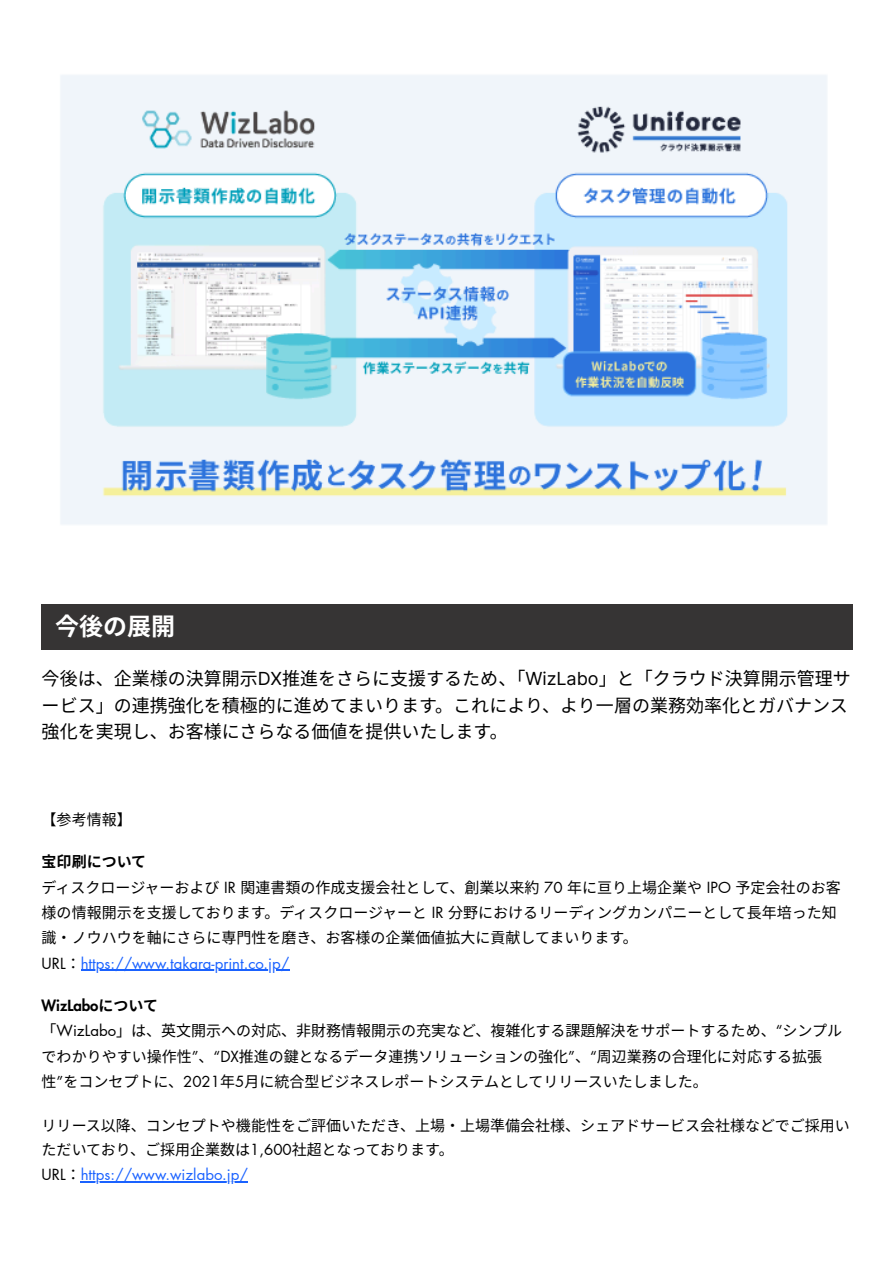
<style>
.page{position:relative;width:894px;height:1263px;background:#fff}
.page>*{position:absolute;margin:0;border:0;box-sizing:border-box;transform-origin:0 0}
.t1{font:700 24px "Noto Sans CJ Ksc";color:#fff}
.t2{font:18px/26.4px "Noto Sans CJ Ksc";color:#000}
.t3{font:15px/25.3px "Noto Sans CJ Ksc";color:#000}
.s1{font-family:"Inter"}
.s2{font-weight:700}
.s3{font-family:"Futura LT Pro"}
.s4{font-family:"Futura LT Pro";color:#1a62ff}
.s5{font-family:"Futura LT Pro";font-weight:800}
</style>
<div class="page">
<hr style="left:81px;top:970px;width:208px;height:1px;background:#1a62ff">
<hr style="left:81px;top:1181px;width:167px;height:1px;background:#1a62ff">
<img style="left:60px;top:75px;width:767px;height:449px">
<div style="left:42px;top:604px;width:810px;height:46px;background:#363434"></div>
<p class="t1" style="left:55px;top:607px;width:121px">今後の展開</p>
<p class="t2" style="left:42px;top:664px;width:810px">今後は、企業様の決算開示<span class="s1">DX</span>推進をさらに支援するため、「<span class="s1">WizLabo</span>」と「クラウド決算開示管理サービス」の連携強化を積極的に進めてまいります。これにより、より一層の業務効率化とガバナンス強化を実現し、お客様にさらなる価値を提供いたします。</p>
<p class="t3" style="left:42px;top:806px;width:91px">【参考情報】</p>
<h3 class="t3" style="left:42px;top:848px;width:799px"><span class="s2">宝印刷について<br></span>ディスクロージャーおよび <span class="s3">IR</span> 関連書類の作成支援会社として、創業以来約 <span class="s3">70</span> 年に亘り上場企業や <span class="s3">IPO</span> 予定会社のお客様の情報開示を支援しております。ディスクロージャーと <span class="s3">IR</span> 分野におけるリーディングカンパニーとして長年培った知識・ノウハウを軸にさらに専門性を磨き、お客様の企業価値拡大に貢献してまいります。<br><span class="s3">URL</span>： <span class="s4">https://www.takara-print.co.jp/</span></h3>
<h3 class="t3" style="left:42px;top:992px;width:801px"><span class="s5">WizLabo</span><span class="s2">について<br></span>「<span class="s3">WizLabo</span>」は、英文開示への対応、非財務情報開示の充実など、複雑化する課題解決をサポートするため、<span class="s3">“</span>シンプルでわかりやすい操作性<span class="s3">”</span>、<span class="s3">“DX</span>推進の鍵となるデータ連携ソリューションの強化<span class="s3">”</span>、<span class="s3">“</span>周辺業務の合理化に対応する拡張性<span class="s3">”</span>をコンセプトに、<span class="s3">2021</span>年<span class="s3">5</span>月に統合型ビジネスレポートシステムとしてリリースいたしました。</h3>
<p class="t3" style="left:42px;top:1112px;width:809px;line-height:24.8px">リリース以降、コンセプトや機能性をご評価いただき、上場・上場準備会社様、シェアドサービス会社様などでご採用いただいており、ご採用企業数は<span class="s3">1,600</span>社超となっております。<br><span class="s3">URL</span>： <span class="s4">https://www.wizlabo.jp/</span></p>
</div>
